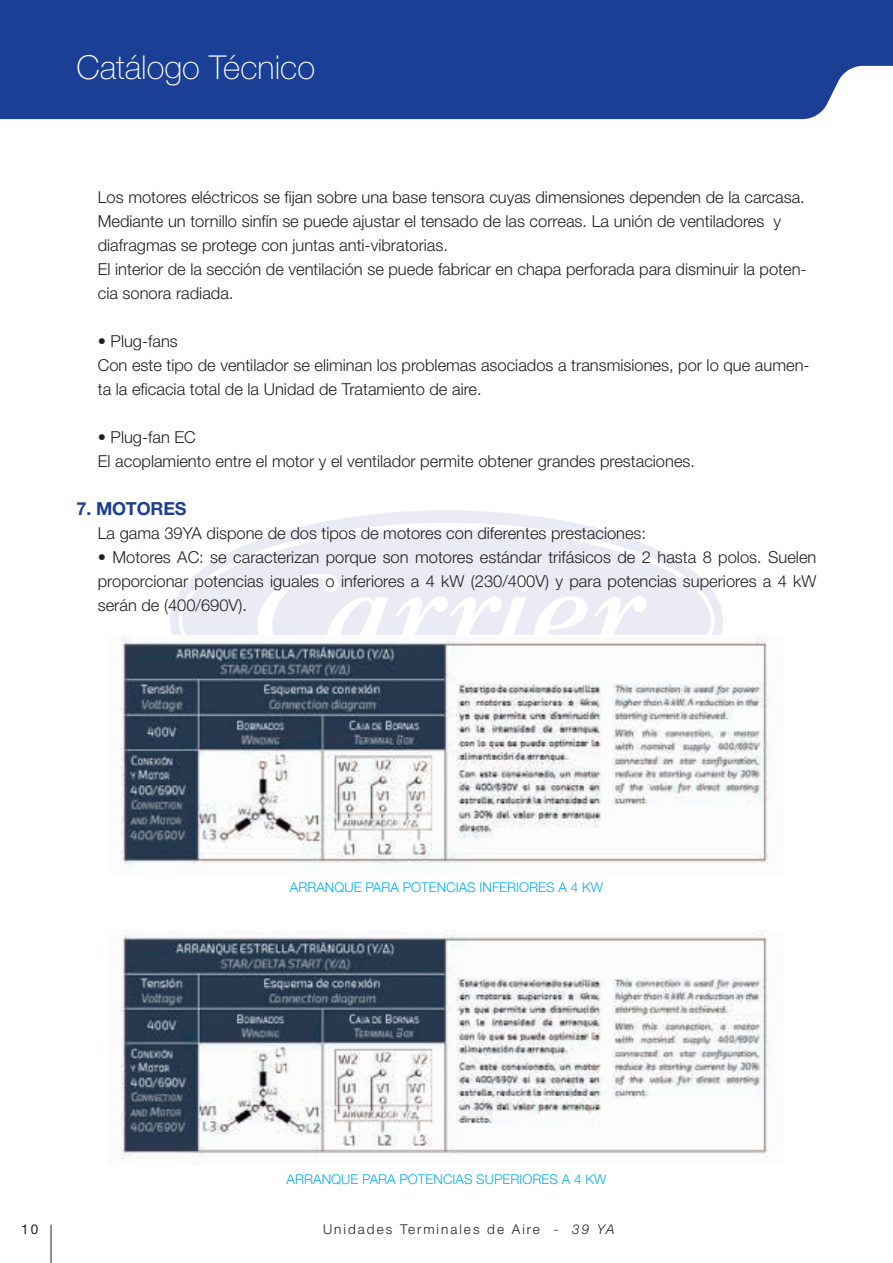
<style>
.page{position:relative;width:893px;height:1263px;background:#fff}
.page>*{position:absolute;margin:0;border:0;box-sizing:border-box;transform-origin:0 0}
.t1{font:100 33px "Helvetica Neue LT Std";color:#fff}
.t2{font:700 18px "Helvetica Neue LT Std";letter-spacing:-.01em;color:#1b3f94}
.t3{font:300 16.5px/24px "Helvetica Neue LT Std";color:#231f20}
.t4{font:300 13.5px "Helvetica Neue LT Std";color:#00aeef}
.t5{font:300 13.5px "Helvetica Neue LT Std";letter-spacing:.15em;color:#231f20}
.t6{font:13.5px "Helvetica Neue LT Std";color:#231f20}
.s1{font-style:italic}
</style>
<div class="page">
<hr style="left:51px;top:1225px;width:1px;height:38px;background:#231f20">
<div style="left:0;top:0;width:893px;height:119px;background:#1b3f94"></div>
<div style="left:170px;top:510px;width:553px;height:221px;background:#eaebf5;border-radius:50%"></div>
<svg style="left:179px;top:523px;width:535px;height:112px"></svg>
<img style="left:117px;top:930px;width:652px;height:229px">
<img style="left:108px;top:635px;width:661px;height:232px">
<h1 class="t1" style="left:77px;top:49px;width:240px">Catálogo Técnico</h1>
<p class="t3" style="left:98px;top:185px;width:710px">Los motores eléctricos se fijan sobre una base tensora cuyas dimensiones dependen de la carcasa.<br>Mediante un tornillo sinfín se puede ajustar el tensado de las correas. La unión de ventiladores y diafragmas se protege con juntas anti-vibratorias.<br>El interior de la sección de ventilación se puede fabricar en chapa perforada para disminuir la poten&shy;cia sonora radiada.</p>
<p class="t3" style="left:98px;top:329px;width:713px">• Plug-fans<br>Con este tipo de ventilador se eliminan los problemas asociados a transmisiones, por lo que aumen&shy;ta la eficacia total de la Unidad de Tratamiento de aire.</p>
<p class="t3" style="left:98px;top:425px;width:599px">• Plug-fan EC<br>El acoplamiento entre el motor y el ventilador permite obtener grandes prestaciones.</p>
<p class="t2" style="left:77px;top:498px;width:112px">7. MOTORES</p>
<p class="t3" style="left:98px;top:521px;width:550px">La gama 39YA dispone de dos tipos de motores con diferentes prestaciones:</p>
<p class="t3" style="left:98px;top:545px;width:720px;text-align:justify">• Motores AC: se caracterizan porque son motores estándar trifásicos de 2 hasta 8 polos. Suelen proporcionar potencias iguales o inferiores a 4 kW (230/400V) y para potencias superiores a 4 kW serán de (400/690V).</p>
<p class="t4" style="left:290px;top:879px;width:315px">ARRANQUE PARA POTENCIAS INFERIORES A 4 KW</p>
<p class="t4" style="left:287px;top:1171px;width:321px">ARRANQUE PARA POTENCIAS SUPERIORES A 4 KW</p>
<p class="t6" style="left:21px;top:1221px;width:19px">10</p>
<p class="t5" style="left:323px;top:1221px;width:293px">Unidades Terminales de Aire - <span class="s1">39 YA</span></p>
</div>
